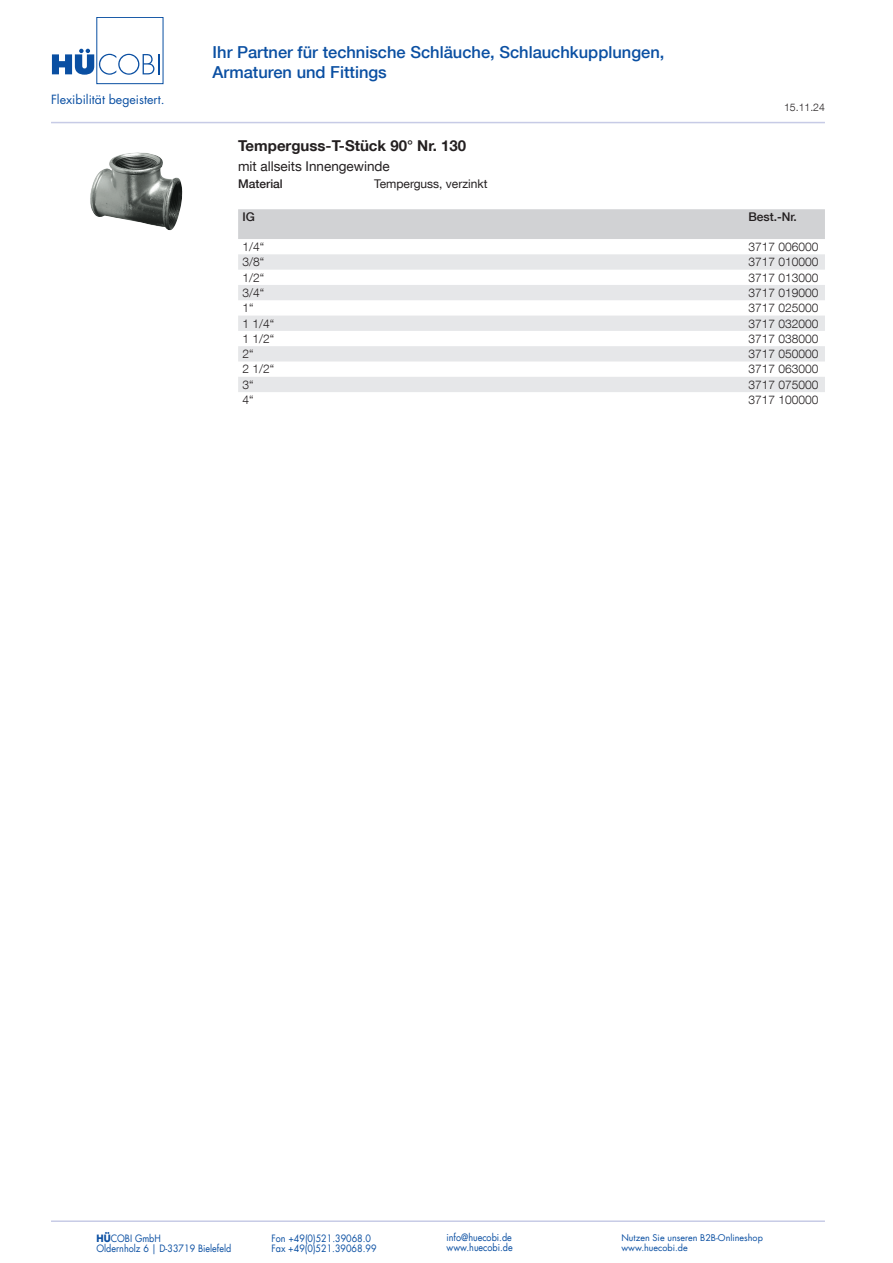
<style>
.page{position:relative;width:893px;height:1263px;background:#fff}
.page>*{position:absolute;margin:0;border:0;box-sizing:border-box;transform-origin:0 0}
.t1{font:500 16.5px/19.8px "Helvetica Neue LT Com";color:#0a4fa2}
.t2{font:700 15px "Helvetica Neue LT Com";color:#231f20}
.t3{font:13.5px "Helvetica Neue LT Com";color:#231f20}
.t4{font:12.3px "Futura LT";color:#0a4fa2}
.t5{font:300 12px "Helvetica Neue LT Com";color:#231f20}
.t6{font:500 12px "Helvetica Neue LT Com";color:#231f20}
.t7{font:12px "Helvetica Neue LT Com";color:#231f20}
.t8{font:300 10.5px "Helvetica Neue LT Com";color:#231f20}
.t9{font:9.9px "Futura LT";color:#0a4fa2;scale:.91 1}
.t10{font:9px "Futura LT";color:#0a4fa2}
.s1{font-weight:700}
</style>
<div class="page">
<hr style="left:51px;top:122px;width:774px;height:1px;background:#c7cbe6">
<hr style="left:51px;top:1220px;width:774px;height:2px;background:#c7cbe6">
<div style="left:96px;top:17px;width:67px;height:67px;border:1px solid #0a4fa2"></div>
<svg style="left:52px;top:49px;width:108px;height:26px"></svg>
<div style="left:238px;top:209px;width:587px;height:30px;background:#d1d2d4"></div>
<svg style="left:238px;top:254px;width:587px;height:138px;fill:#e6e7e9"></svg>
<img style="left:90px;top:152px;width:92px;height:79px">
<p class="t4" style="left:51px;top:91px;width:115px">Flexibilität begeistert.</p>
<h1 class="t1" style="left:213px;top:42px;width:453px">Ihr Partner für technische Schläuche, Schlauchkupplungen,<br>Armaturen und Fittings</h1>
<p class="t8" style="left:784px;top:101px;width:42px">15.11.24</p>
<p class="t2" style="left:238px;top:136px;width:229px">Temperguss-T-Stück 90° Nr. 130</p>
<p class="t3" style="left:238px;top:158px;width:153px">mit allseits Innengewinde</p>
<p class="t6" style="left:238px;top:177px;width:46px">Material</p>
<p class="t7" style="left:374px;top:176px;width:115px">Temperguss, verzinkt</p>
<p class="t6" style="left:242px;top:210px;width:14px">IG</p>
<p class="t6" style="left:748px;top:210px;width:50px">Best.-Nr.</p>
<p class="t5" style="left:242px;top:239px;width:23px">1/4“</p>
<p class="t5" style="left:748px;top:239px;width:72px">3717 006000</p>
<p class="t5" style="left:242px;top:255px;width:23px">3/8“</p>
<p class="t5" style="left:748px;top:255px;width:72px">3717 010000</p>
<p class="t5" style="left:242px;top:270px;width:23px">1/2“</p>
<p class="t5" style="left:748px;top:270px;width:72px">3717 013000</p>
<p class="t5" style="left:242px;top:285px;width:23px">3/4“</p>
<p class="t5" style="left:748px;top:285px;width:72px">3717 019000</p>
<p class="t5" style="left:242px;top:301px;width:13px">1“</p>
<p class="t5" style="left:748px;top:301px;width:72px">3717 025000</p>
<p class="t5" style="left:242px;top:316px;width:33px">1 1/4“</p>
<p class="t5" style="left:748px;top:316px;width:72px">3717 032000</p>
<p class="t5" style="left:242px;top:331px;width:33px">1 1/2“</p>
<p class="t5" style="left:748px;top:331px;width:72px">3717 038000</p>
<p class="t5" style="left:242px;top:347px;width:13px">2“</p>
<p class="t5" style="left:748px;top:347px;width:72px">3717 050000</p>
<p class="t5" style="left:242px;top:362px;width:33px">2 1/2“</p>
<p class="t5" style="left:748px;top:362px;width:72px">3717 063000</p>
<p class="t5" style="left:242px;top:377px;width:13px">3“</p>
<p class="t5" style="left:748px;top:377px;width:72px">3717 075000</p>
<p class="t5" style="left:242px;top:392px;width:13px">4“</p>
<p class="t5" style="left:748px;top:392px;width:72px">3717 100000</p>
<p class="t9" style="left:97px;top:1232px;width:72px"><span class="s1">HÜ</span>COBI GmbH</p>
<p class="t9" style="left:271px;top:1232px;width:111px">Fon +49(0)521.39068.0</p>
<p class="t9" style="left:446px;top:1231px;width:73px">info@huecobi.de</p>
<p class="t10" style="left:621px;top:1231px;width:143px">Nutzen Sie unseren B2B-Onlineshop</p>
<p class="t9" style="left:97px;top:1242px;width:150px">Oldernholz 6 | D-33719 Bielefeld</p>
<p class="t9" style="left:271px;top:1242px;width:117px">Fax +49(0)521.39068.99</p>
<p class="t9" style="left:446px;top:1241px;width:74px">www.huecobi.de</p>
<p class="t10" style="left:621px;top:1242px;width:68px">www.huecobi.de</p>
</div>
